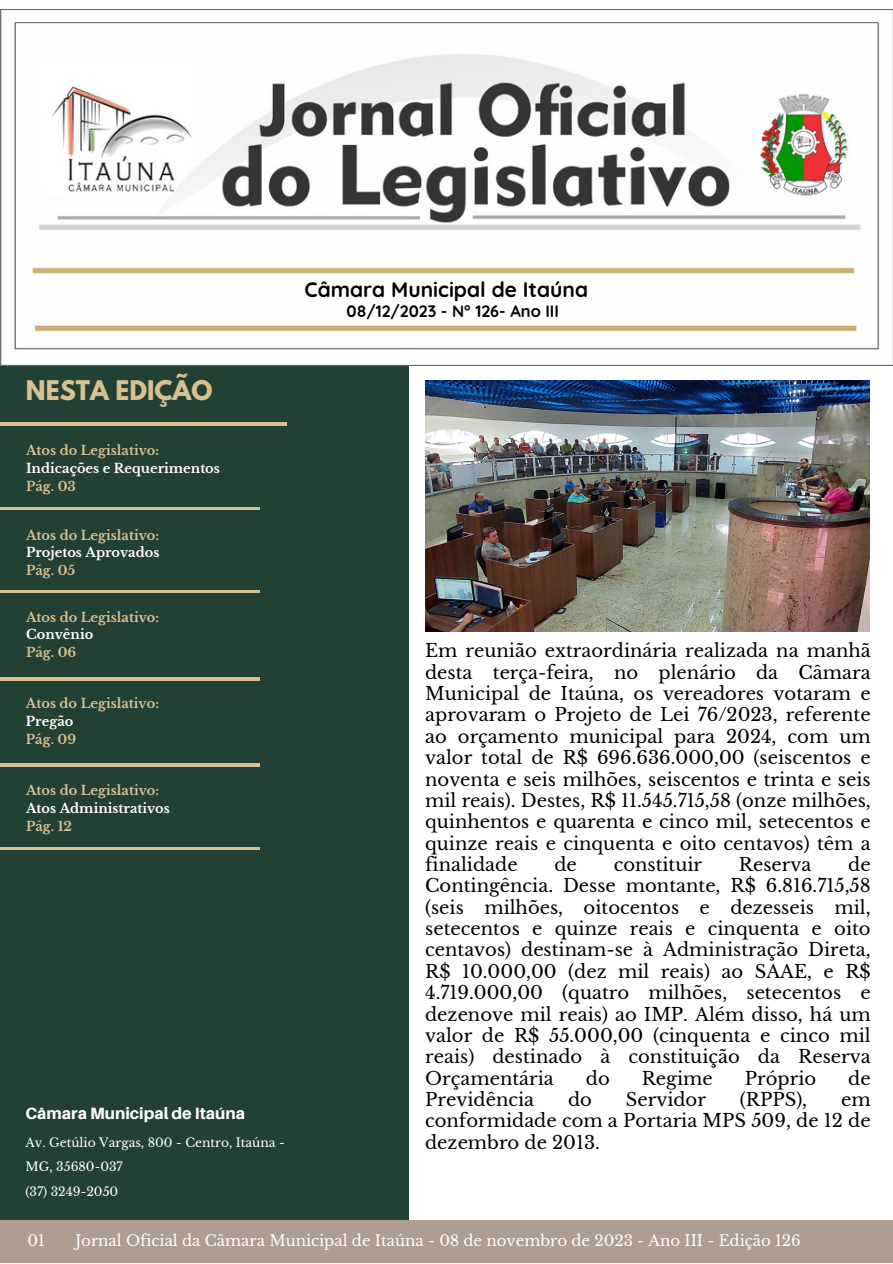
<style>
.page{position:relative;width:893px;height:1264px;background:#fff}
.page>*{position:absolute;margin:0;border:0;box-sizing:border-box;transform-origin:0 0}
.t1{font:700 24px "League Spartan";color:#d7c190}
.t2{font:700 21px "Quicksand";color:#000}
.t3{font:18px/21.3px "Libre Baskerville";color:#000;text-align:justify}
.t4{font:700 16.5px "Quicksand";color:#000}
.t5{font:800 16.35px "Aileron";color:#fff}
.t6{font:15px "Libre Baskerville";color:#fff}
.t7{font:700 13.05px "Libre Baskerville";color:#d7c190}
.t8{font:700 13.05px "Libre Baskerville";color:#fff}
.t9{font:12.15px/24.5px "Libre Baskerville";color:#fff}
</style>
<div class="page">
<div style="left:0;top:354px;width:408px;height:865px;background:#234035"></div>
<hr style="left:0;top:422px;width:286px;height:3px;background:#d7c190">
<hr style="left:0;top:590px;width:259px;height:3px;background:#d7c190">
<hr style="left:0;top:677px;width:259px;height:3px;background:#d7c190">
<div style="left:0;top:1219px;width:892px;height:43px;background:#af9d90"></div>
<img style="left:0;top:10px;width:892px;height:355px">
<hr style="left:0;top:507px;width:259px;height:2px;background:#d7c190">
<hr style="left:0;top:764px;width:259px;height:2px;background:#d7c190">
<hr style="left:0;top:847px;width:259px;height:2px;background:#d7c190">
<img style="left:425px;top:381px;width:444px;height:250px">
<p class="t2" style="left:304px;top:276px;width:285px">Câmara Municipal de Itaúna</p>
<p class="t4" style="left:346px;top:300px;width:214px">08/12/2023 - N° 126- Ano III</p>
<p class="t1" style="left:26px;top:378px;width:188px">NESTA EDIÇÃO</p>
<p class="t7" style="left:26px;top:442px;width:134px">Atos do Legislativo:</p>
<p class="t8" style="left:26px;top:460px;width:195px">Indicações e Requerimentos</p>
<p class="t7" style="left:26px;top:478px;width:51px">Pág. 03</p>
<p class="t7" style="left:26px;top:527px;width:134px">Atos do Legislativo:</p>
<p class="t8" style="left:26px;top:544px;width:135px">Projetos Aprovados</p>
<p class="t7" style="left:26px;top:562px;width:51px">Pág. 05</p>
<p class="t7" style="left:26px;top:609px;width:134px">Atos do Legislativo:</p>
<p class="t8" style="left:26px;top:626px;width:69px">Convênio</p>
<p class="t7" style="left:26px;top:644px;width:52px">Pág. 06</p>
<p class="t7" style="left:26px;top:695px;width:134px">Atos do Legislativo:</p>
<p class="t8" style="left:26px;top:713px;width:49px">Pregão</p>
<p class="t7" style="left:26px;top:731px;width:52px">Pág. 09</p>
<p class="t7" style="left:26px;top:782px;width:134px">Atos do Legislativo:</p>
<p class="t8" style="left:26px;top:800px;width:145px">Atos Administrativos</p>
<p class="t7" style="left:26px;top:818px;width:47px">Pág. 12</p>
<p class="t5" style="left:25px;top:1102px;width:221px">Câmara Municipal de Itaúna</p>
<p class="t9" style="left:25px;top:1130px;width:261px">Av. Getúlio Vargas, 800 - Centro, Itaúna -<br>MG, 35680-037</p>
<p class="t9" style="left:25px;top:1178px;width:94px">(37) 3249-2050</p>
<p class="t3" style="left:425px;top:640px;width:447px">Em reunião extraordinária realizada na manhã desta terça-feira, no plenário da Câmara Municipal de Itaúna, os vereadores votaram e aprovaram o Projeto de Lei 76/2023, referente ao orçamento municipal para 2024, com um valor total de R$ 696.636.000,00 (seiscentos e noventa e seis milhões, seiscentos e trinta e seis mil reais). Destes, R$ 11.545.715,58 (onze milhões, quinhentos e quarenta e cinco mil, setecentos e quinze reais e cinquenta e oito centavos) têm a finalidade</p>
<p class="t3" style="left:425px;top:854px;width:447px;text-indent:423px">de Contingência. Desse montante, R$ 6.816.715,58 (seis milhões, oitocentos e dezesseis mil, setecentos e quinze reais e cinquenta e oito centavos) destinam-se à Administração Direta, R$ 10.000,00 (dez mil reais) ao SAAE, e R$ 4.719.000,00 (quatro milhões, setecentos e dezenove mil reais) ao IMP. Além disso, há um valor de R$ 55.000,00 (cinquenta e cinco mil reais) destinado à constituição da Reserva Orçamentária</p>
<p class="t3" style="left:554px;top:854px;width:24px">de</p>
<p class="t3" style="left:613px;top:854px;width:90px">constituir</p>
<p class="t3" style="left:739px;top:854px;width:74px">Reserva</p>
<p class="t3" style="left:586px;top:1067px;width:25px">do</p>
<p class="t3" style="left:641px;top:1067px;width:72px">Regime</p>
<p class="t3" style="left:744px;top:1067px;width:73px">Próprio</p>
<p class="t3" style="left:848px;top:1067px;width:24px">de</p>
<p class="t3" style="left:425px;top:1089px;width:110px">Previdência</p>
<p class="t3" style="left:568px;top:1089px;width:25px">do</p>
<p class="t3" style="left:625px;top:1089px;width:82px">Servidor</p>
<p class="t3" style="left:739px;top:1089px;width:69px">(RPPS),</p>
<p class="t3" style="left:425px;top:1089px;width:447px;text-indent:416px">em conformidade com a Portaria MPS 509, de 12 de dezembro de 2013.</p>
<p class="t6" style="left:28px;top:1231px;width:19px">01</p>
<p class="t6" style="left:75px;top:1231px;width:726px">Jornal Oficial da Câmara Municipal de Itaúna - 08 de novembro de 2023 - Ano III - Edição 126</p>
</div>
